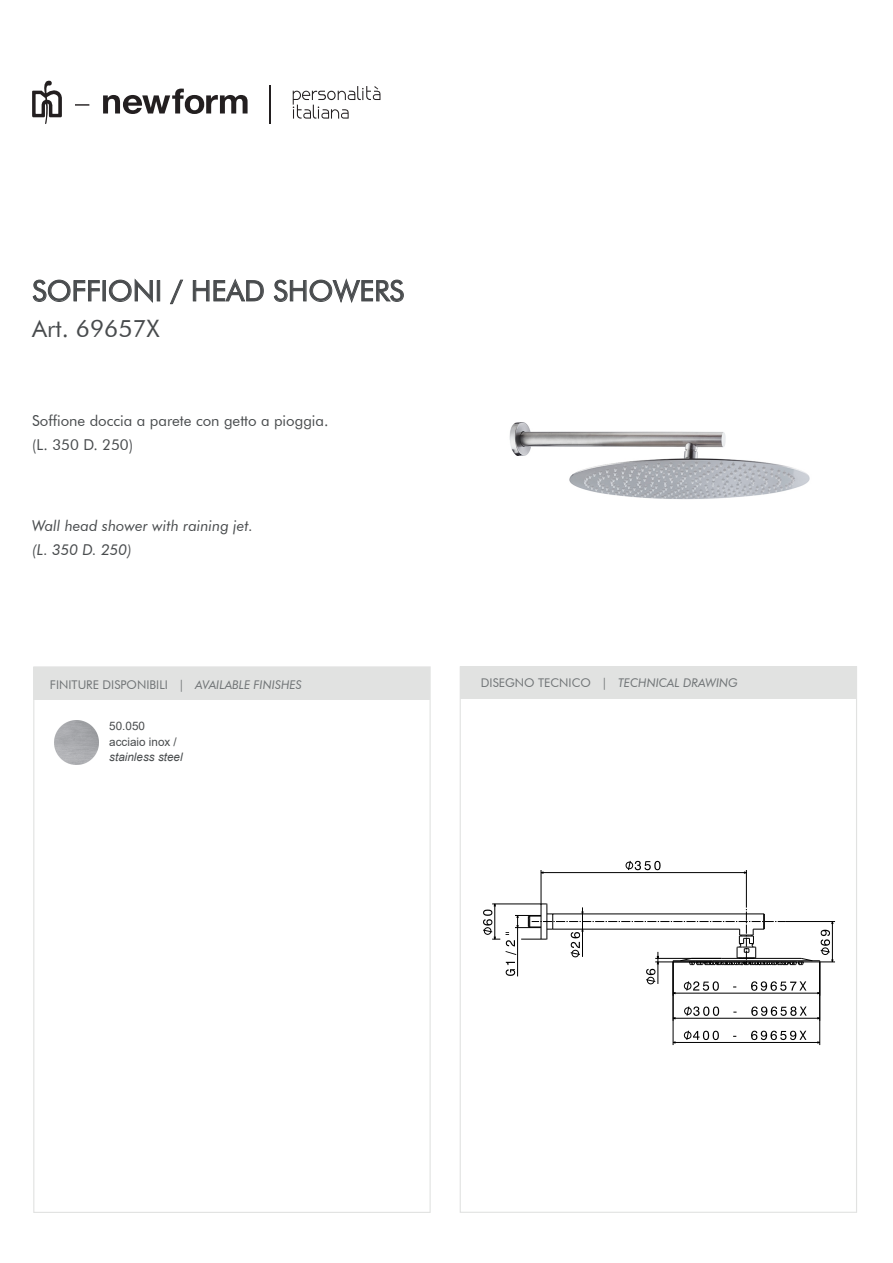
<style>
.page{position:relative;width:893px;height:1263px;background:#fff}
.page>*{position:absolute;margin:0;border:0;box-sizing:border-box;transform-origin:0 0}
.t1{font:28.5px "Futura BT";color:#484b4d}
.t2{font:24px "Futura BT";color:#484b4d}
.t3{font:15px/24px "Futura BT";color:#484b4d}
.t4{font:italic 15px/24px "Futura BT";color:#484b4d}
.t5{font:12px "Futura BT";color:#717577}
.t6{font:italic 12px "Futura BT";color:#717577}
.t7{font:11.7px/15.5px "Arial";color:#484b4d}
.t8{font:italic 11.7px "Arial";color:#484b4d}
.s1{font-style:italic}
.s2{font-style:normal}
</style>
<div class="page">
<img style="left:54px;top:721px;width:44px;height:44px">
<div style="left:460px;top:667px;width:396px;height:32px;background:#e1e2e1"></div>
<div style="left:34px;top:667px;width:396px;height:32px;background:#e1e2e1"></div>
<svg style="left:293px;top:86px;width:87px;height:33px"></svg>
<svg style="left:32px;top:80px;width:215px;height:44px"></svg>
<hr style="left:269px;top:85px;width:2px;height:39px;background:#231f20">
<svg style="left:32px;top:279px;width:68px;height:23px"></svg>
<div style="left:103px;top:280px;width:3px;height:21px;border:1px solid #484b4d"></div>
<svg style="left:109px;top:278px;width:44px;height:25px"></svg>
<div style="left:157px;top:280px;width:3px;height:21px;border:1px solid #484b4d"></div>
<svg style="left:170px;top:279px;width:14px;height:26px"></svg>
<svg style="left:193px;top:278px;width:71px;height:24px"></svg>
<svg style="left:273px;top:278px;width:131px;height:25px"></svg>
<img style="left:509px;top:422px;width:301px;height:78px">
<hr style="left:540px;top:870px;width:1px;height:35px;background:#000">
<hr style="left:746px;top:870px;width:1px;height:37px;background:#000">
<hr style="left:672px;top:962px;width:1px;height:83px;background:#000">
<hr style="left:819px;top:962px;width:1px;height:83px;background:#000">
<svg style="left:625px;top:861px;width:35px;height:9px"></svg>
<hr style="left:541px;top:872px;width:205px;height:1px;background:#000">
<svg style="left:483px;top:903px;width:352px;height:91px"></svg>
<hr style="left:673px;top:993px;width:146px;height:1px;background:#000">
<svg style="left:684px;top:1006px;width:35px;height:10px"></svg>
<svg style="left:733px;top:1006px;width:73px;height:10px"></svg>
<hr style="left:673px;top:1018px;width:146px;height:1px;background:#000">
<svg style="left:684px;top:1031px;width:35px;height:9px"></svg>
<svg style="left:733px;top:1031px;width:73px;height:9px"></svg>
<hr style="left:673px;top:1042px;width:146px;height:1px;background:#000">
<h1 class="t1" style="left:32px;top:274px;width:373px">SOFFIONI / HEAD SHOWERS</h1>
<h2 class="t2" style="left:32px;top:314px;width:129px">Art. 69657X</h2>
<p class="t3" style="left:32px;top:409px;width:298px">Soffione doccia a parete con getto a pioggia. (L. 350 D. 250)</p>
<p class="t4" style="left:32px;top:514px;width:222px">Wall head shower with raining jet. (L. 350 D. 250)</p>
<p class="t5" style="left:50px;top:677px;width:253px">FINITURE DISPONIBILI | <span class="s1">AVAILABLE FINISHES</span></p>
<p class="t6" style="left:481px;top:676px;width:258px"><span class="s2">DISEGNO TECNICO |</span> TECHNICAL DRAWING</p>
<p class="t7" style="left:109px;top:718px;width:69px">50.050 acciaio inox /</p>
<p class="t8" style="left:109px;top:750px;width:75px">stainless steel</p>
</div>
